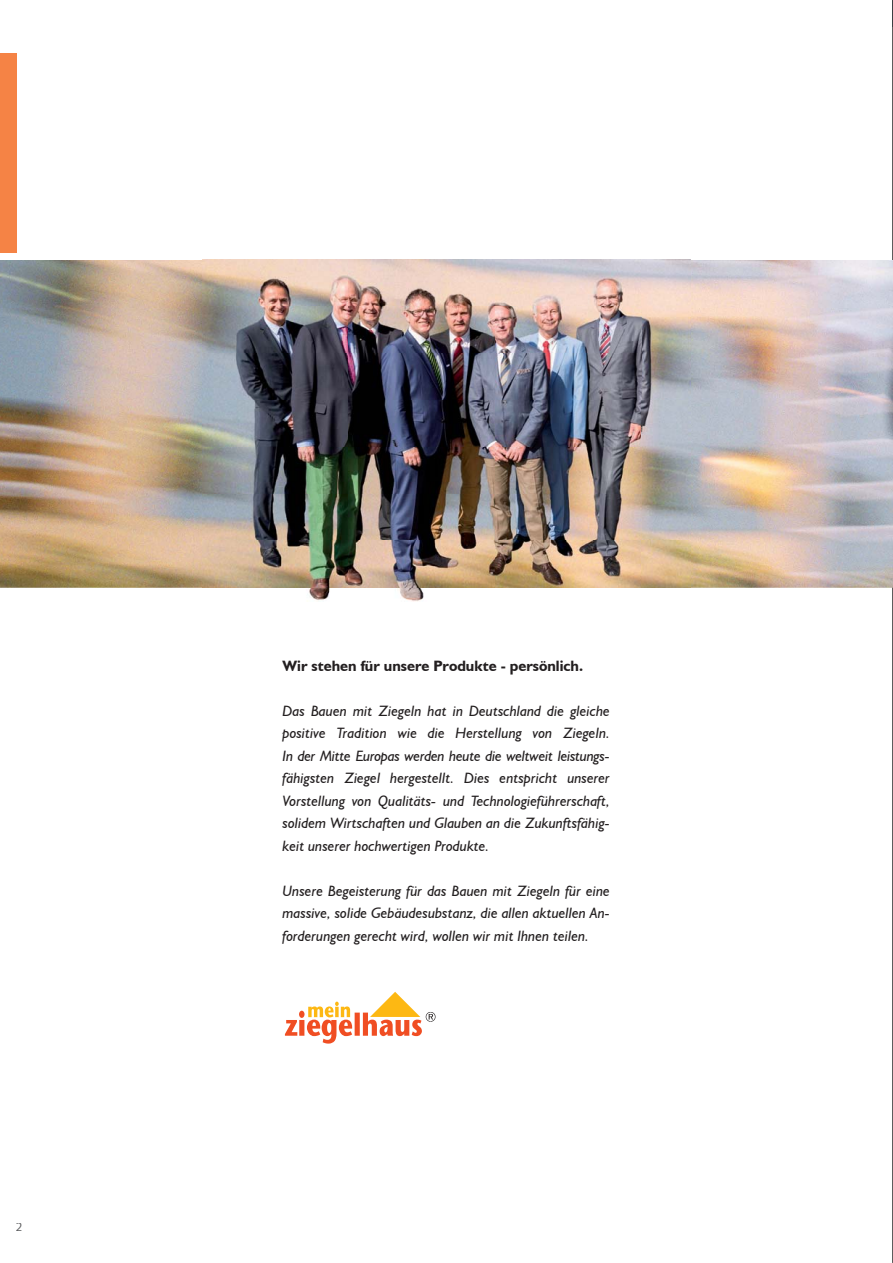
<style>
.page{position:relative;width:893px;height:1263px;background:#fff}
.page>*{position:absolute;margin:0;border:0;box-sizing:border-box;transform-origin:0 0}
.t1{font:italic 15px/22.5px "Humanist 521 BT";color:#231f20;text-align:justify}
.t2{font:700 15px "Humanist 521 BT";color:#231f20}
.t3{font:12px "Humanist 531 BT Roman A";color:#58595b}
</style>
<div class="page">
<hr style="left:892px;top:0;width:1px;height:1263px;background:#231f20">
<img style="left:0;top:260px;width:893px;height:328px">
<img style="left:203px;top:259px;width:487px;height:342px">
<svg style="left:285px;top:992px;width:150px;height:52px"></svg>
<div style="left:0;top:53px;width:17px;height:200px;background:#f58345"></div>
<p class="t3" style="left:16px;top:1220px;width:8px">2</p>
<p class="t2" style="left:283px;top:656px;width:302px">Wir stehen für unsere Produkte - persönlich.</p>
<p class="t1" style="left:283px;top:699px;width:329px">Das Bauen mit Ziegeln hat in Deutschland die gleiche positive Tradition wie die Herstellung von Ziegeln.<br>In der Mitte Europas werden heute die weltweit leistungs&shy;fähigsten Ziegel hergestellt. Dies entspricht unserer Vorstellung von Qualitäts- und Technologieführerschaft, solidem Wirtschaften und Glauben an die Zukunftsfähig&shy;keit unserer hochwertigen Produkte.</p>
<p class="t1" style="left:283px;top:879px;width:329px">Unsere Begeisterung für das Bauen mit Ziegeln für eine massive, solide Gebäudesubstanz, die allen aktuellen An&shy;forderungen gerecht wird, wollen wir mit Ihnen teilen.</p>
</div>
